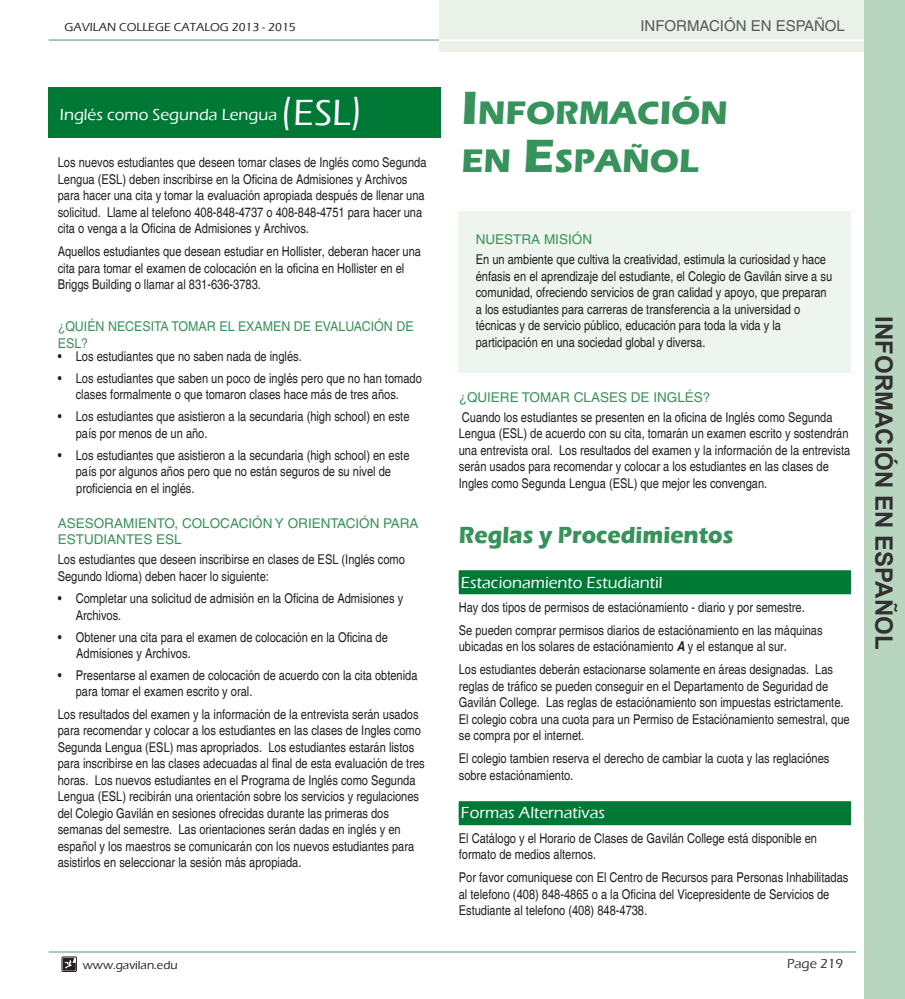
<style>
.page{position:relative;width:905px;height:999px;background:#fff}
.page>*{position:absolute;margin:0;border:0;box-sizing:border-box;transform-origin:0 0}
.SUB_Headline_color_1{font:500 37.5px "Eras ITC";color:#fff}
.Major_Sub_Headline_C{font:700 33.6px/48px "Eras ITC";color:#37935b}
.SUB_Headline_16_pt_c{font:700 24px "Eras ITC";color:#37935b;scale:.93 1}
.t1{font:700 24px "Arial";color:#323031}
.SUB_Headline_color_1-2{font:500 16.5px "Eras ITC";color:#fff}
.t2{font:15px "Helvetica";color:#58595b}
.body_text{font:condensed 13.5px/16.5px "Helvetica";color:#231f20}
.Bulleted_Body{font:condensed 13.5px/16.5px "Helvetica";color:#231f20}
.Sub_Headline_color_9{font:13.5px/16.5px "Helvetica";color:#37935b}
.Sub_Headline_color_9-2{font:13.5px/16.5px "Helvetica";color:#37935b;scale:.92 1}
.Master_Page_Numbers{font:500 13.5px "Eras ITC";color:#323031}
.Master_Page_Bottom_L{font:500 12px "Eras ITC";color:#231f20}
.s1{font-size:48px}
.s2{font-weight:700;font-style:italic}
</style>
<div class="page">
<div style="left:439px;top:0;width:465px;height:51px;background:#e9f1e9"></div>
<hr style="left:438px;top:40px;width:466px;height:1px;background:#fff">
<hr style="left:49px;top:39px;width:390px;height:2px;background:#87bb95">
<hr style="left:49px;top:951px;width:807px;height:2px;background:#87bb95">
<div style="left:62px;top:957px;width:15px;height:15px;border:1px solid #231f20"></div>
<svg style="left:63px;top:958px;width:13px;height:13px"></svg>
<div style="left:863px;top:0;width:41px;height:999px;background:#b8d6bf"></div>
<div style="left:49px;top:87px;width:392px;height:51px;background:#007836"></div>
<div style="left:459px;top:570px;width:391px;height:24px;background:#007836"></div>
<div style="left:459px;top:801px;width:391px;height:24px;background:#007836"></div>
<div style="left:459px;top:211px;width:391px;height:161px;background:#eef4ee"></div>
<p class="Master_Page_Bottom_L" style="left:65px;top:20px;width:233px">GAVILAN COLLEGE CATALOG 2013 - 2015</p>
<p class="t2" style="left:640px;top:17px;width:206px">INFORMACIÓN EN ESPAÑOL</p>
<p class="SUB_Headline_color_1" style="left:281px;top:91px;width:83px">(ESL)</p>
<p class="body_text" style="left:58px;top:154px;width:370px">Los nuevos estudiantes que deseen tomar clases de Inglés como Segunda Lengua (ESL) deben inscribirse en la Oficina de Admisiones y Archivos para hacer una cita y tomar la evaluación apropiada después de llenar una solicitud. Llame al telefono 408-848-4737 o 408-848-4751 para hacer una cita o venga a la Oficina de Admisiones y Archivos.</p>
<p class="body_text" style="left:58px;top:243px;width:365px">Aquellos estudiantes que desean estudiar en Hollister, deberan hacer una cita para tomar el examen de colocación en la oficina en Hollister en el<br>Briggs Building o llamar al 831-636-3783.</p>
<p class="Sub_Headline_color_9-2" style="left:58px;top:318px;width:388px">¿QUIÉN NECESITA TOMAR EL EXAMEN DE EVALUACIÓN DE<br>ESL?</p>
<p class="Bulleted_Body" style="left:58px;top:348px;width:245px">• Los estudiantes que no saben nada de inglés.</p>
<p class="Bulleted_Body" style="left:58px;top:370px;width:365px;text-align:center">• Los estudiantes que saben un poco de inglés pero que no han tomado clases formalmente o que tomaron clases hace más de tres años.</p>
<p class="Bulleted_Body" style="left:76px;top:408px;width:335px;text-indent:-18px">• Los estudiantes que asistieron a la secundaria (high school) en este país por menos de un año.</p>
<p class="Bulleted_Body" style="left:58px;top:447px;width:353px;text-align:center">• Los estudiantes que asistieron a la secundaria (high school) en este país por algunos años pero que no están seguros de su nivel de</p>
<p class="Bulleted_Body" style="left:76px;top:480px;width:120px">proficiencia en el inglés.</p>
<p class="Sub_Headline_color_9" style="left:58px;top:515px;width:362px">ASESORAMIENTO, COLOCACIÓN Y ORIENTACIÓN PARA<br>ESTUDIANTES ESL</p>
<p class="body_text" style="left:58px;top:551px;width:349px">Los estudiantes que deseen inscribirse en clases de ESL (Inglés como<br>Segundo Idioma) deben hacer lo siguiente:</p>
<p class="Bulleted_Body" style="left:76px;top:590px;width:329px;text-indent:-18px">• Completar una solicitud de admisión en la Oficina de Admisiones y<br>Archivos.</p>
<p class="Bulleted_Body" style="left:58px;top:629px;width:331px">• Obtener una cita para el examen de colocación en la Oficina de</p>
<p class="Bulleted_Body" style="left:76px;top:645px;width:116px">Admisiones y Archivos.</p>
<p class="Bulleted_Body" style="left:76px;top:667px;width:343px;text-indent:-18px">• Presentarse al examen de colocación de acuerdo con la cita obtenida para tomar el examen escrito y oral.</p>
<p class="body_text" style="left:58px;top:706px;width:368px">Los resultados del examen y la información de la entrevista serán usados para recomendar y colocar a los estudiantes en las clases de Ingles como Segunda Lengua (ESL) mas apropriados. Los estudiantes estarán listos para inscribirse en las clases adecuadas al final de esta evaluación de tres horas. Los nuevos estudiantes en el Programa de Inglés como Segunda Lengua (ESL) recibirán una orientación sobre los servicios y regulaciones del Colegio Gavilán en sesiones ofrecidas durante las primeras dos</p>
<p class="body_text" style="left:58px;top:822px;width:358px">semanas del semestre. Las orientaciones serán dadas en inglés y en español y los maestros se comunicarán con los nuevos estudiantes para asistirlos en seleccionar la sesión más apropiada.</p>
<p class="SUB_Headline_color_1-2" style="left:60px;top:106px;width:219px">Inglés como Segunda Lengua</p>
<p class="Major_Sub_Headline_C" style="left:461px;top:89px;width:268px"><span class="s1">I</span>NFORMACIÓN<br>EN <span class="s1">E</span>SPAÑOL</p>
<p class="Sub_Headline_color_9" style="left:476px;top:231px;width:118px">NUESTRA MISIÓN</p>
<p class="body_text" style="left:476px;top:251px;width:358px">En un ambiente que cultiva la creatividad, estimula la curiosidad y hace énfasis en el aprendizaje del estudiante, el Colegio de Gavilán sirve a su comunidad, ofreciendo servicios de gran calidad y apoyo, que preparan a los estudiantes para carreras de transferencia a la universidad o</p>
<p class="body_text" style="left:476px;top:317px;width:307px">técnicas y de servicio público, educación para toda la vida y la</p>
<p class="body_text" style="left:476px;top:334px;width:231px">participación en una sociedad global y diversa.</p>
<p class="Sub_Headline_color_9" style="left:459px;top:389px;width:253px">¿QUIERE TOMAR CLASES DE INGLÉS?</p>
<p class="body_text" style="left:459px;top:409px;width:393px">Cuando los estudiantes se presenten en la oficina de Inglés como Segunda Lengua (ESL) de acuerdo con su cita, tomarán un examen escrito y sostendrán una entrevista oral. Los resultados del examen y la información de la entrevista serán usados para recomendar y colocar a los estudiantes en las clases de Ingles como Segunda Lengua (ESL) que mejor les convengan.</p>
<p class="SUB_Headline_16_pt_c" style="left:459px;top:521px;width:297px">Reglas y Procedimientos</p>
<p class="SUB_Headline_color_1-2" style="left:461px;top:573px;width:203px">Estacionamiento Estudiantil</p>
<p class="body_text" style="left:459px;top:599px;width:347px">Hay dos tipos de permisos de estaciónamiento - diario y por semestre.</p>
<p class="body_text" style="left:459px;top:622px;width:365px">Se pueden comprar permisos diarios de estaciónamiento en las máquinas ubicadas en los solares de estaciónamiento <span class="s2">A</span> y el estanque al sur.</p>
<p class="body_text" style="left:459px;top:661px;width:392px">Los estudiantes deberán estacionarse solamente en áreas designadas. Las reglas de tráfico se pueden conseguir en el Departamento de Seguridad de Gavilán College. Las reglas de estaciónamiento son impuestas estrictamente.<br>El colegio cobra una cuota para un Permiso de Estaciónamiento semestral, que se compra por el internet.</p>
<p class="body_text" style="left:459px;top:750px;width:372px">El colegio tambien reserva el derecho de cambiar la cuota y las reglaciónes sobre estaciónamiento.</p>
<p class="SUB_Headline_color_1-2" style="left:461px;top:804px;width:146px">Formas Alternativas</p>
<p class="body_text" style="left:459px;top:830px;width:360px">El Catálogo y el Horario de Clases de Gavilán College está disponible en formato de medios alternos.</p>
<p class="body_text" style="left:459px;top:869px;width:391px">Por favor comuniquese con El Centro de Recursos para Personas Inhabilitadas al telefono (408) 848-4865 o a la Oficina del Vicepresidente de Servicios de<br>Estudiante al telefono (408) 848-4738.</p>
<h3 class="t1" style="left:899px;top:316px;width:334px;rotate:90deg">INFORMACIÓN EN ESPAÑOL</h3>
<p class="Master_Page_Bottom_L" style="left:83px;top:958px;width:96px">www.gavilan.edu</p>
<p class="Master_Page_Numbers" style="left:787px;top:956px;width:58px">Page 219</p>
</div>
